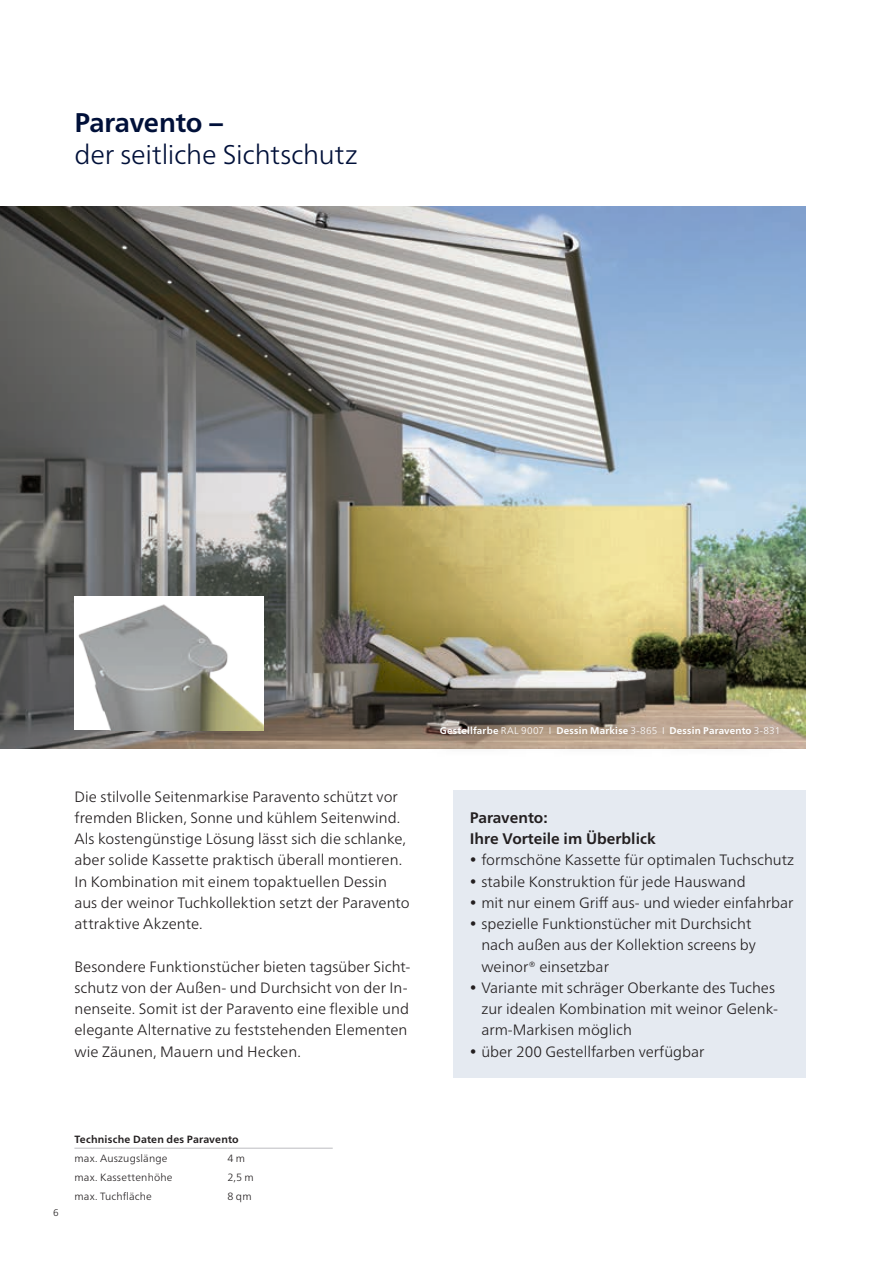
<style>
.page{position:relative;width:893px;height:1263px;background:#fff}
.page>*{position:absolute;margin:0;border:0;box-sizing:border-box;transform-origin:0 0}
._02b_Head_18p_light{font:300 27px/32px "Frutiger Neue LTW1 G";letter-spacing:-.01em;color:#001039}
._04_Sub_10_2pt_bold{font:700 15.3px/21.3px "Frutiger Neue LTW1 G";color:#231f20}
._05_Copy_10pt_Light{font:300 15px/21.3px "Frutiger Neue LTW1 G";color:#231f20}
._08_Rlight_7_2_5mm{font:300 10.5px "Frutiger Neue LTW1 G";letter-spacing:.015em;color:#231f20}
._08_Rlight_7_2_5mm-2{font:700 10.5px "Frutiger Neue LTW1 G";letter-spacing:.015em;color:#231f20}
._06_Dessin_6_5p_ligh{font:700 9.75px "Frutiger Neue LTW1 G";letter-spacing:.02em;color:#fff}
.t1{font:300 9.75px "Frutiger Neue LTW1 G";color:#231f20}
.s1{font-weight:700}
.s2{font-weight:300}
</style>
<div class="page">
<img style="left:0;top:206px;width:806px;height:542px">
<div style="left:453px;top:791px;width:353px;height:287px;background:#e5eaf1"></div>
<hr style="left:74px;top:1148px;width:153px;height:1px;background:#bcbdc0">
<hr style="left:227px;top:1148px;width:106px;height:1px;background:#bcbdc0">
<div style="left:420px;top:704px;width:379px;height:53px;background:#231f20;opacity:.91"></div>
<div style="left:74px;top:596px;width:190px;height:134px;background:#fff"></div>
<img style="left:78px;top:604px;width:186px;height:126px">
<p class="_02b_Head_18p_light" style="left:74px;top:106px;width:285px"><span class="s1">Paravento –<br></span>der seitliche Sichtschutz</p>
<p class="_05_Copy_10pt_Light" style="left:74px;top:785px;width:337px">Die stilvolle Seitenmarkise Paravento schützt vor fremden Blicken, Sonne und kühlem Seitenwind.<br>Als kostengünstige Lösung lässt sich die schlanke, aber solide Kassette praktisch überall montieren.<br>In Kombination mit einem topaktuellen Dessin aus der weinor Tuchkollektion setzt der Paravento attraktive Akzente.</p>
<p class="_05_Copy_10pt_Light" style="left:74px;top:956px;width:338px">Besondere Funktionstücher bieten tagsüber Sicht&shy;schutz von der Außen- und Durchsicht von der In&shy;nenseite. Somit ist der Paravento eine flexible und elegante Alternative zu feststehenden Elementen wie Zäunen, Mauern und Hecken.</p>
<p class="t1" style="left:53px;top:1207px;width:7px">6</p>
<p class="_08_Rlight_7_2_5mm-2" style="left:74px;top:1133px;width:166px">Technische Daten des Paravento</p>
<p class="_08_Rlight_7_2_5mm" style="left:74px;top:1151px;width:95px">max. Auszugslänge</p>
<p class="_08_Rlight_7_2_5mm" style="left:227px;top:1151px;width:19px">4 m</p>
<p class="_08_Rlight_7_2_5mm" style="left:74px;top:1170px;width:100px">max. Kassettenhöhe</p>
<p class="_08_Rlight_7_2_5mm" style="left:227px;top:1170px;width:28px">2,5 m</p>
<p class="_08_Rlight_7_2_5mm" style="left:74px;top:1190px;width:79px">max. Tuchfläche</p>
<p class="_08_Rlight_7_2_5mm" style="left:227px;top:1190px;width:26px">8 qm</p>
<p class="_06_Dessin_6_5p_ligh" style="left:440px;top:724px;width:342px">Gestellfarbe <span class="s2">RAL 9007 I</span> Dessin Markise <span class="s2">3-865 I</span> Dessin Paravento <span class="s2">3-831</span></p>
<p class="_04_Sub_10_2pt_bold" style="left:470px;top:807px;width:187px">Paravento:<br>Ihre Vorteile im Überblick</p>
<p class="_05_Copy_10pt_Light" style="left:470px;top:849px;width:326px">• formschöne Kassette für optimalen Tuchschutz</p>
<p class="_05_Copy_10pt_Light" style="left:470px;top:871px;width:277px">• stabile Konstruktion für jede Hauswand</p>
<p class="_05_Copy_10pt_Light" style="left:470px;top:892px;width:325px">• mit nur einem Griff aus- und wieder einfahrbar</p>
<p class="_05_Copy_10pt_Light" style="left:481px;top:913px;width:276px;text-indent:-11px">• spezielle Funktionstücher mit Durchsicht nach außen aus der Kollektion screens by weinor® einsetzbar</p>
<p class="_05_Copy_10pt_Light" style="left:481px;top:977px;width:298px;text-indent:-11px">• Variante mit schräger Oberkante des Tuches zur idealen Kombination mit weinor Gelenk&shy;arm-Markisen möglich</p>
<p class="_05_Copy_10pt_Light" style="left:470px;top:1041px;width:236px">• über 200 Gestellfarben verfügbar</p>
</div>
